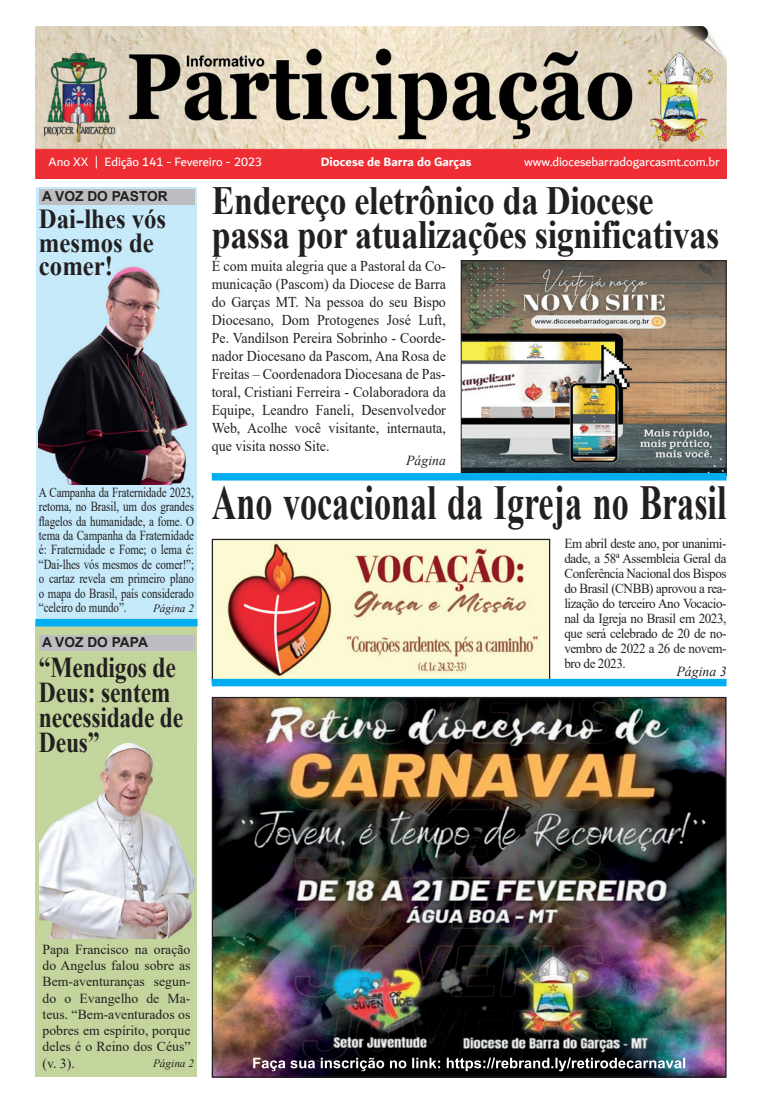
<style>
.page{position:relative;width:762px;height:1106px;background:#fff}
.page>*{position:absolute;margin:0;border:0;box-sizing:border-box;transform-origin:0 0}
.t1{font:700 48.75px "Times New Roman";color:#231f20;scale:.7 1}
.t2{font:700 40px/33.8px "Times New Roman";letter-spacing:-.01em;color:#231f20;scale:.85 1}
.t3{font:700 28.75px/25px "Times New Roman";letter-spacing:-.01em;color:#231f20;scale:.82 1}
.t4{font:700 27.5px/23.8px "Times New Roman";color:#231f20;scale:.9 1}
.t5{font:15px/18px "Times New Roman";color:#231f20;text-align:justify;scale:.93 1}
.t6{font:13.75px/14.4px "Times New Roman";letter-spacing:-.01em;color:#231f20;text-align:justify;scale:.8 1}
.t7{font:13.75px/15px "Times New Roman";letter-spacing:-.01em;color:#231f20;text-align:justify;scale:.95 1}
.t8{font:13.75px/16.2px "Times New Roman";letter-spacing:-.01em;color:#231f20;text-align:justify}
.t9{font:700 13.75px "Arial";color:#231f20}
.t10{font:italic 13.75px "Times New Roman";color:#231f20}
.t11{font:13px "Dubai";color:#fff}
.t12{font:700 13px "Dubai";color:#fff}
.t13{font:italic 11.25px "Times New Roman";color:#231f20}
</style>
<div class="page">
<div style="left:36px;top:188px;width:161px;height:435px;background:#c6eafa"></div>
<div style="left:35px;top:624px;width:162px;height:453px;background:#c3d59d"></div>
<img style="left:35px;top:27px;width:691px;height:151px">
<div style="left:39px;top:635px;width:155px;height:15px;background:#bcbdc0"></div>
<img style="left:40px;top:743px;width:154px;height:195px">
<img style="left:38px;top:266px;width:150px;height:218px">
<div style="left:39px;top:189px;width:155px;height:16px;background:#bcbdc0"></div>
<div style="left:35px;top:619px;width:163px;height:7px;background:#00aeef"></div>
<img style="left:463px;top:262px;width:261px;height:211px">
<div style="left:461px;top:260px;width:265px;height:216px;border:1px solid #231f20"></div>
<img style="left:214px;top:699px;width:510px;height:376px">
<img style="left:253px;top:1057px;width:432px;height:14px">
<div style="left:212px;top:473px;width:514px;height:7px;background:#00aeef"></div>
<img style="left:214px;top:541px;width:334px;height:138px">
<div style="left:212px;top:539px;width:338px;height:143px;border:1px solid #231f20"></div>
<div style="left:212px;top:679px;width:514px;height:7px;background:#00aeef"></div>
<p class="t11" style="left:49px;top:154px;width:215px">Ano XX | Edição 141 - Fevereiro - 2023</p>
<p class="t12" style="left:321px;top:154px;width:152px">Diocese de Barra do Garças</p>
<p class="t11" style="left:524px;top:154px;width:197px">www.diocesebarradogarcasmt.com.br</p>
<p class="t9" style="left:42px;top:187px;width:127px">A VOZ DO PASTOR</p>
<h3 class="t4" style="left:39px;top:206px;width:143px">Dai-lhes vós mesmos de comer!</h3>
<p class="t6" style="left:39px;top:485px;width:195px">A Campanha da Fraternidade 2023, retoma, no Brasil, um dos grandes flagelos da humanidade, a fome. O tema da Campanha da Fraternidade é: Fraternidade e Fome; o lema é: “Dai-lhes vós mesmos de comer!”; o cartaz revela em primeiro plano o mapa do Brasil, país considerado “celeiro do mundo”.</p>
<p class="t13" style="left:153px;top:600px;width:42px">Página 2</p>
<p class="t9" style="left:42px;top:633px;width:107px">A VOZ DO PAPA</p>
<h3 class="t3" style="left:39px;top:654px;width:177px">“Mendigos de<br>Deus: sentem necessidade de<br>Deus”</h3>
<h2 class="t2" style="left:212px;top:183px;width:599px">Endereço eletrônico da Diocese passa por atualizações significativas</h2>
<p class="t5" style="left:212px;top:256px;width:253px">É com muita alegria que a Pastoral da Co&shy;municação (Pascom) da Diocese de Barra do Garças MT. Na pessoa do seu Bispo Diocesano, Dom Protogenes José Luft, Pe. Vandilson Pereira Sobrinho - Coorde&shy;nador Diocesano da Pascom, Ana Rosa de Freitas – Coordenadora Diocesana de Pas&shy;toral, Cristiani Ferreira - Colaboradora da Equipe, Leandro Faneli, Desenvolvedor Web, Acolhe você visitante, internauta, que visita nosso Site.</p>
<p class="t10" style="left:406px;top:451px;width:41px">Página</p>
<h1 class="t1" style="left:212px;top:468px;width:737px">Ano vocacional da Igreja no Brasil</h1>
<p class="t7" style="left:564px;top:536px;width:172px">Em abril deste ano, por unanimi&shy;dade, a 58ª Assembleia Geral da Conferência Nacional dos Bispos do Brasil (CNBB) aprovou a rea&shy;lização do terceiro Ano Vocacio&shy;nal da Igreja no Brasil em 2023, que será celebrado de 20 de no&shy;vembro de 2022 a 26 de novem&shy;bro de 2023.</p>
<p class="t10" style="left:676px;top:662px;width:52px">Página 3</p>
<p class="t8" style="left:43px;top:940px;width:149px">Papa Francisco na oração do Angelus falou sobre as Bem-aventuranças segun&shy;do o Evangelho de Ma&shy;teus. “Bem-aventurados os pobres em espírito, porque deles é o Reino dos Céus” (v. 3).</p>
<p class="t13" style="left:153px;top:1055px;width:42px">Página 2</p>
</div>
